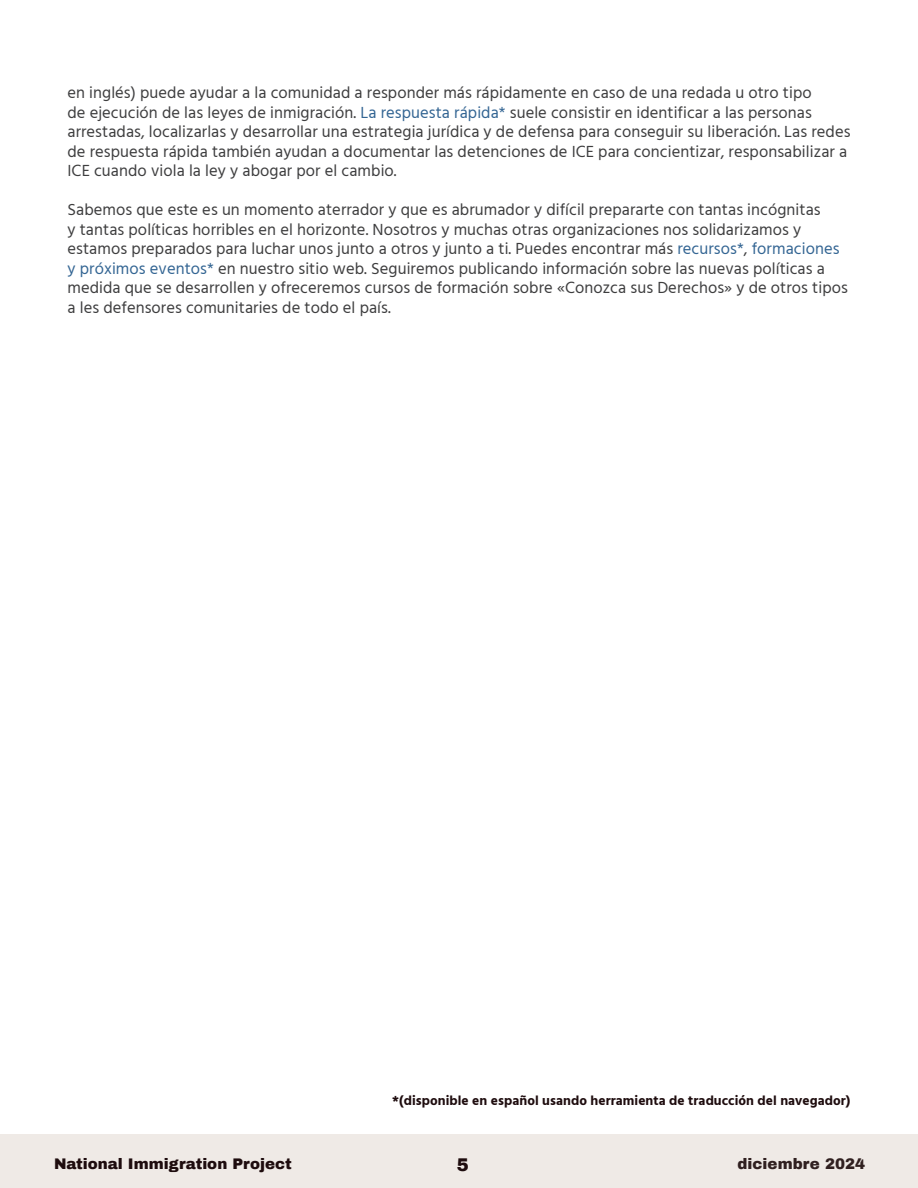
<style>
.page{position:relative;width:918px;height:1188px;background:#fff}
.page>*{position:absolute;margin:0;border:0;box-sizing:border-box;transform-origin:0 0}
.t1{font:900 18px "Archivo";color:#1e0c0e}
.Paragraph{font:16.5px/19.5px "Hind";letter-spacing:.005em;color:#3e3e3f}
.t2{font:900 15px "Archivo";color:#1e0c0e}
.t3{font:900 15px "Archivo";letter-spacing:.005em;color:#302020}
.Paragraph-2{font:700 13.5px "Hind";letter-spacing:.005em;color:#1e0c0e}
.s1{color:#336593}
</style>
<div class="page">
<div style="left:0;top:1135px;width:918px;height:53px;background:#efeae6"></div>
<p class="Paragraph" style="left:68px;top:84px;width:785px">en inglés) puede ayudar a la comunidad a responder más rápidamente en caso de una redada u otro tipo<br>de ejecución de las leyes de inmigración. <span class="s1">La respuesta rápida*</span> suele consistir en identificar a las personas arrestadas, localizarlas y desarrollar una estrategia jurídica y de defensa para conseguir su liberación. Las redes de respuesta rápida también ayudan a documentar las detenciones de ICE para concientizar, responsabilizar a ICE cuando viola la ley y abogar por el cambio.</p>
<p class="Paragraph" style="left:68px;top:201px;width:782px">Sabemos que este es un momento aterrador y que es abrumador y difícil prepararte con tantas incógnitas<br>y tantas políticas horribles en el horizonte. Nosotros y muchas otras organizaciones nos solidarizamos y estamos preparados para luchar unos junto a otros y junto a ti. Puedes encontrar más <span class="s1">recursos*</span>, <span class="s1">formaciones y próximos eventos*</span> en nuestro sitio web. Seguiremos publicando información sobre las nuevas políticas a medida que se desarrollen y ofreceremos cursos de formación sobre «Conozca sus Derechos» y de otros tipos a les defensores comunitaries de todo el país.</p>
<p class="Paragraph-2" style="left:392px;top:1092px;width:460px">*(disponible en español usando herramienta de traducción del navegador)</p>
<p class="t2" style="left:54px;top:1154px;width:239px">National Immigration Project</p>
<p class="t1" style="left:457px;top:1154px;width:14px">5</p>
<p class="t3" style="left:737px;top:1154px;width:129px">diciembre 2024</p>
</div>
